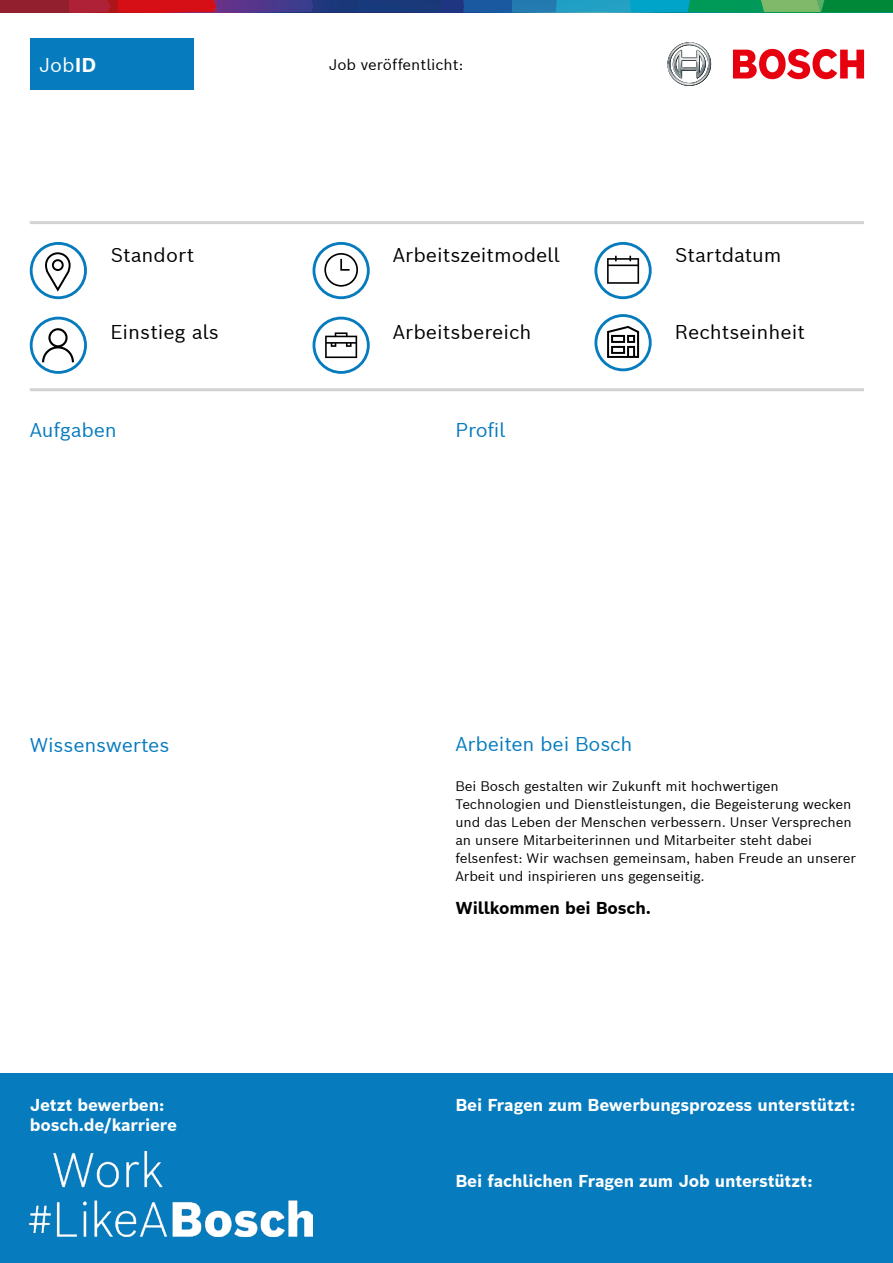
<style>
.page{position:relative;width:893px;height:1263px;background:#fff}
.page>*{position:absolute;margin:0;border:0;box-sizing:border-box;transform-origin:0 0}
.t1{font:19.5px "Bosch Sans";color:#000}
.t2{font:19.5px "Bosch Sans";letter-spacing:-.01em;color:#067bbe}
.t3{font:19.5px "Bosch Sans";color:#fff}
.t4{font:700 16.8px "Bosch Sans";letter-spacing:-.01em;color:#fff}
.t5{font:700 16.8px "Bosch Sans";letter-spacing:-.01em;color:#000}
.t6{font:15px "Bosch Sans";color:#000}
.t7{font:13.5px/18px "Bosch Sans";letter-spacing:-.01em;color:#000}
.s1{font-weight:700}
</style>
<div class="page">
<div style="left:0;top:1073px;width:893px;height:190px;background:#067bbe"></div>
<img style="left:30px;top:1151px;width:282px;height:85px">
<div style="left:0;top:0;width:69px;height:12px;background:#911f2e"></div>
<svg style="left:69px;top:0;width:824px;height:12px;background:#416073"></svg>
<svg style="left:667px;top:42px;width:44px;height:44px"></svg>
<svg style="left:733px;top:49px;width:131px;height:30px"></svg>
<div style="left:30px;top:38px;width:164px;height:52px;background:#067bbe"></div>
<div style="left:313px;top:317px;width:57px;height:57px;border:3px solid #067bbe;border-radius:50%"></div>
<svg style="left:325px;top:332px;width:32px;height:26px"></svg>
<div style="left:30px;top:317px;width:57px;height:57px;border:3px solid #067bbe;border-radius:50%"></div>
<svg style="left:42px;top:328px;width:32px;height:34px"></svg>
<hr style="left:30px;top:221px;width:834px;height:3px;background:#d1d3d4">
<div style="left:30px;top:242px;width:57px;height:57px;border:3px solid #067bbe;border-radius:50%"></div>
<svg style="left:45px;top:252px;width:26px;height:40px"></svg>
<div style="left:313px;top:242px;width:57px;height:57px;border:3px solid #067bbe;border-radius:50%"></div>
<svg style="left:324px;top:253px;width:34px;height:34px"></svg>
<div style="left:594px;top:242px;width:58px;height:57px;border:3px solid #067bbe;border-radius:50%"></div>
<svg style="left:607px;top:256px;width:32px;height:28px"></svg>
<div style="left:594px;top:314px;width:58px;height:57px;border:3px solid #067bbe;border-radius:50%"></div>
<svg style="left:607px;top:326px;width:32px;height:32px"></svg>
<hr style="left:30px;top:388px;width:834px;height:3px;background:#d1d3d4">
<h1 class="t3" style="left:40px;top:52px;width:58px">Job<span class="s1">ID</span></h1>
<p class="t6" style="left:329px;top:54px;width:136px">Job veröffentlicht:</p>
<h1 class="t1" style="left:111px;top:242px;width:85px">Standort</h1>
<h1 class="t1" style="left:111px;top:318px;width:110px">Einstieg als</h1>
<h1 class="t1" style="left:393px;top:242px;width:168px">Arbeitszeitmodell</h1>
<h1 class="t1" style="left:393px;top:318px;width:140px">Arbeitsbereich</h1>
<h1 class="t2" style="left:30px;top:416px;width:88px">Aufgaben</h1>
<h1 class="t2" style="left:455px;top:416px;width:51px">Profil</h1>
<h1 class="t1" style="left:675px;top:242px;width:108px">Startdatum</h1>
<h1 class="t1" style="left:675px;top:318px;width:132px">Rechtseinheit</h1>
<h1 class="t2" style="left:30px;top:731px;width:141px">Wissenswertes</h1>
<h1 class="t2" style="left:455px;top:731px;width:178px">Arbeiten bei Bosch</h1>
<p class="t7" style="left:455px;top:777px;width:402px">Bei Bosch gestalten wir Zukunft mit hochwertigen Technologien und Dienstleistungen, die Begeisterung wecken und das Leben der Menschen verbessern. Unser Versprechen an unsere Mitarbeiterinnen und Mitarbeiter steht dabei felsenfest: Wir wachsen gemeinsam, haben Freude an unserer Arbeit und inspirieren uns gegenseitig.</p>
<p class="t5" style="left:455px;top:897px;width:197px">Willkommen bei Bosch.</p>
<p class="t4" style="left:30px;top:1093px;width:136px">Jetzt bewerben:</p>
<p class="t4" style="left:455px;top:1093px;width:401px">Bei Fragen zum Bewerbungsprozess unterstützt:</p>
<p class="t4" style="left:30px;top:1113px;width:149px">bosch.de/karriere</p>
<p class="t4" style="left:455px;top:1170px;width:359px">Bei fachlichen Fragen zum Job unterstützt:</p>
</div>
